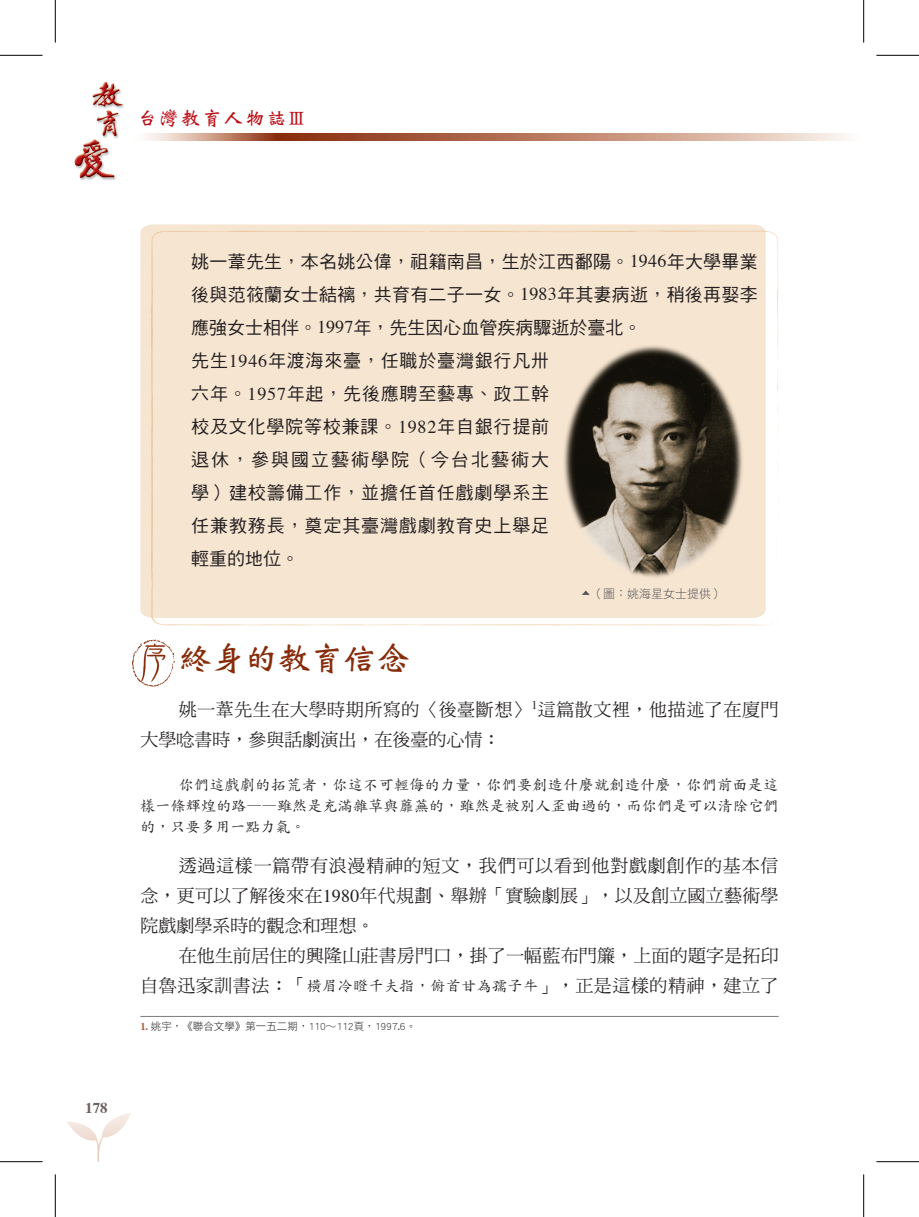
<style>
.page{position:relative;width:919px;height:1217px;background:#fff}
.page>*{position:absolute;margin:0;border:0;box-sizing:border-box;transform-origin:0 0}
.t1{font:33px "DF Wei Bei Std W7";color:#872c0a}
.t2{font:19.5px "DF Wei Bei Std W7";letter-spacing:.1em;color:#bb1018}
.t3{font:18px/33px "DF Hei Std W5";letter-spacing:.045em;color:#231f20}
.t4{font:18px/30px "DF Ming Std W5";letter-spacing:.01em;color:#231f20;text-align:justify}
.t5{font:18px/30px "DF Ming Std W5";letter-spacing:.03em;color:#231f20}
.t6{font:15px/21px "DF Kai Shu Std W5";letter-spacing:.015em;color:#231f20;text-align:justify}
.t7{font:700 15px "Times";color:#6c625f}
.t8{font:12px "DF Hei Std W3";color:#57585a}
.t9{font:10.5px "DF Hei Std W3";color:#231f20}
.s1{font-size:19.65px}
.s2{font-family:"Times"}
.s3{font-family:"DF Kai Shu Std W5";font-size:15px}
.s4{font-family:"Times";font-weight:700;color:#a75e42}
</style>
<div class="page">
<svg style="left:147px;top:134px;width:701px;height:6px;background:#c08a73"></svg>
<img style="left:74px;top:81px;width:50px;height:100px">
<svg style="left:67px;top:1113px;width:64px;height:48px"></svg>
<svg style="left:140px;top:224px;width:625px;height:393px;background:#f6e6d3"></svg>
<svg style="left:151px;top:231px;width:627px;height:394px"></svg>
<div style="left:151px;top:230px;width:614px;height:387px;background:#f6e5d1"></div>
<svg style="left:207px;top:231px;width:17px;height:2px"></svg>
<svg style="left:777px;top:305px;width:2px;height:175px"></svg>
<svg style="left:776px;top:244px;width:2px;height:11px"></svg>
<svg style="left:510px;top:230px;width:19px;height:3px"></svg>
<svg style="left:442px;top:613px;width:336px;height:13px"></svg>
<svg style="left:151px;top:372px;width:3px;height:170px"></svg>
<hr style="left:140px;top:1015px;width:638px;height:1px;background:#808285">
<svg style="left:132px;top:639px;width:43px;height:48px"></svg>
<img style="left:549px;top:342px;width:212px;height:239px">
<svg style="left:581px;top:590px;width:8px;height:4px"></svg>
<hr style="left:0;top:55px;width:43px;height:1px;background:#000">
<hr style="left:876px;top:55px;width:42px;height:1px;background:#000">
<hr style="left:0;top:1161px;width:43px;height:1px;background:#000">
<hr style="left:876px;top:1161px;width:42px;height:1px;background:#000">
<hr style="left:55px;top:0;width:1px;height:43px;background:#000">
<hr style="left:55px;top:1174px;width:1px;height:42px;background:#000">
<hr style="left:863px;top:0;width:1px;height:43px;background:#000">
<hr style="left:863px;top:1174px;width:1px;height:42px;background:#000">
<p class="t2" style="left:138px;top:108px;width:168px">台灣教育人物誌<span class="s1">Ⅲ</span></p>
<p class="t7" style="left:85px;top:1093px;width:24px">178</p>
<p class="t3" style="left:191px;top:245px;width:568px">姚一葦先生，本名姚公偉，祖籍南昌，生於江西鄱陽。<span class="s2">1946</span>年大學畢業後與范筱蘭女士結褵，共育有二子一女。<span class="s2">1983</span>年其妻病逝，稍後再娶李應強女士相伴。<span class="s2">1997</span>年，先生因心血管疾病驟逝於臺北。<br>先生<span class="s2">1946</span>年渡海來臺，任職於臺灣銀行凡卅<br>六年。<span class="s2">1957</span>年起，先後應聘至藝專、政工幹<br>校及文化學院等校兼課。<span class="s2">1982</span>年自銀行提前<br>退休，參與國立藝術學院（今台北藝術大<br>學）建校籌備工作，並擔任首任戲劇學系主<br>任兼教務長，奠定其臺灣戲劇教育史上舉足<br>輕重的地位。</p>
<p class="t8" style="left:591px;top:586px;width:133px">（圖：姚海星女士提供）</p>
<h1 class="t1" style="left:179px;top:640px;width:232px">終身的教育信念</h1>
<p class="t5" style="left:140px;top:694px;width:639px;text-indent:38px">姚一葦先生在大學時期所寫的〈後臺斷想〉<sup>1</sup>這篇散文裡，他描述了在廈門大學唸書時，參與話劇演出，在後臺的心情：</p>
<p class="t6" style="left:140px;top:773px;width:639px;text-indent:38px">你們這戲劇的拓荒者，你這不可輕侮的力量，你們要創造什麼就創造什麼，你們前面是這樣一條輝煌的路——雖然是充滿雜草與蘼蕪的，雖然是被別人歪曲過的，而你們是可以清除它們的，只要多用一點力氣。</p>
<p class="t4" style="left:140px;top:850px;width:639px;text-indent:38px">透過這樣一篇帶有浪漫精神的短文，我們可以看到他對戲劇創作的基本信念，更可以了解後來在<span class="s2">1980</span>年代規劃、舉辦「實驗劇展」，以及創立國立藝術學院戲劇學系時的觀念和理想。</p>
<p class="t4" style="left:140px;top:940px;width:639px;text-align:right">在他生前居住的興隆山莊書房門口，掛了一幅藍布門簾，上面的題字是拓印<br>自魯迅家訓書法：「<span class="s3">橫眉冷瞪千夫指，俯首甘為孺子牛</span>」，正是這樣的精神，建立了</p>
<p class="t9" style="left:140px;top:1020px;width:277px"><span class="s4">1.</span> 姚宇，《聯合文學》第一五二期，110～112頁，1997.6。</p>
</div>
